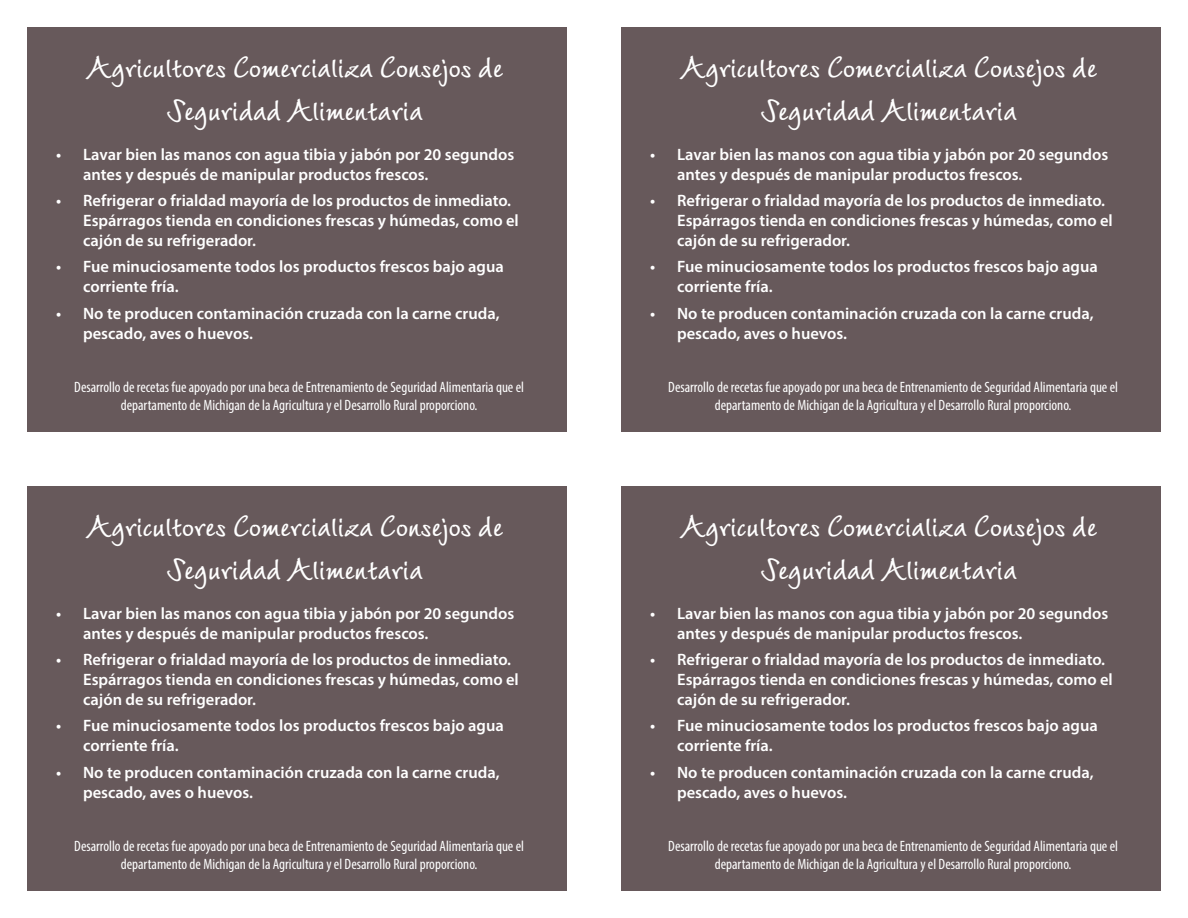
<style>
.page{position:relative;width:1188px;height:918px;background:#fff}
.page>*{position:absolute;margin:0;border:0;box-sizing:border-box;transform-origin:0 0}
.t1{font:700 36px/43.2px "LT Wiesbaden Swing";color:#fff;text-align:center}
.t2{font:600 16.5px/19.8px "Myriad Pro";color:#fff}
.t3{font:condensed 15px/18px "Myriad Pro";color:#fff;text-align:center}
</style>
<div class="page">
<div style="left:27px;top:27px;width:540px;height:405px;background:#67595b"></div>
<div style="left:621px;top:27px;width:540px;height:405px;background:#67595b"></div>
<div style="left:27px;top:486px;width:540px;height:405px;background:#67595b"></div>
<div style="left:621px;top:486px;width:540px;height:405px;background:#67595b"></div>
<p class="t1" style="left:87px;top:44px;width:417px">Agricultores Comercializa Consejos de<br>Seguridad Alimentaria</p>
<p class="t2" style="left:83px;top:144px;width:433px;text-indent:-27px">• Lavar bien las manos con agua tibia y jabón por 20 segundos antes y después de manipular productos frescos.</p>
<p class="t2" style="left:83px;top:190px;width:437px;text-indent:-27px">• Refrigerar o frialdad mayoría de los productos de inmediato.<br>Espárragos tienda en condiciones frescas y húmedas, como el cajón de su refrigerador.</p>
<p class="t2" style="left:83px;top:257px;width:422px;text-indent:-27px">• Fue minuciosamente todos los productos frescos bajo agua corriente fría.</p>
<p class="t2" style="left:83px;top:303px;width:418px;text-indent:-27px">• No te producen contaminación cruzada con la carne cruda, pescado, aves o huevos.</p>
<p class="t3" style="left:74px;top:378px;width:451px">Desarrollo de recetas fue apoyado por una beca de Entrenamiento de Seguridad Alimentaria que el departamento de Michigan de la Agricultura y el Desarrollo Rural proporciono.</p>
<p class="t1" style="left:87px;top:503px;width:417px">Agricultores Comercializa Consejos de<br>Seguridad Alimentaria</p>
<p class="t2" style="left:83px;top:603px;width:433px;text-indent:-27px">• Lavar bien las manos con agua tibia y jabón por 20 segundos antes y después de manipular productos frescos.</p>
<p class="t2" style="left:83px;top:649px;width:437px;text-indent:-27px">• Refrigerar o frialdad mayoría de los productos de inmediato.<br>Espárragos tienda en condiciones frescas y húmedas, como el cajón de su refrigerador.</p>
<p class="t2" style="left:83px;top:716px;width:422px;text-indent:-27px">• Fue minuciosamente todos los productos frescos bajo agua corriente fría.</p>
<p class="t2" style="left:83px;top:762px;width:418px;text-indent:-27px">• No te producen contaminación cruzada con la carne cruda, pescado, aves o huevos.</p>
<p class="t3" style="left:74px;top:837px;width:451px">Desarrollo de recetas fue apoyado por una beca de Entrenamiento de Seguridad Alimentaria que el departamento de Michigan de la Agricultura y el Desarrollo Rural proporciono.</p>
<p class="t1" style="left:681px;top:44px;width:417px">Agricultores Comercializa Consejos de<br>Seguridad Alimentaria</p>
<p class="t2" style="left:677px;top:144px;width:433px;text-indent:-27px">• Lavar bien las manos con agua tibia y jabón por 20 segundos antes y después de manipular productos frescos.</p>
<p class="t2" style="left:677px;top:190px;width:437px;text-indent:-27px">• Refrigerar o frialdad mayoría de los productos de inmediato.<br>Espárragos tienda en condiciones frescas y húmedas, como el cajón de su refrigerador.</p>
<p class="t2" style="left:677px;top:257px;width:422px;text-indent:-27px">• Fue minuciosamente todos los productos frescos bajo agua corriente fría.</p>
<p class="t2" style="left:677px;top:303px;width:418px;text-indent:-27px">• No te producen contaminación cruzada con la carne cruda, pescado, aves o huevos.</p>
<p class="t3" style="left:668px;top:378px;width:451px">Desarrollo de recetas fue apoyado por una beca de Entrenamiento de Seguridad Alimentaria que el departamento de Michigan de la Agricultura y el Desarrollo Rural proporciono.</p>
<p class="t1" style="left:681px;top:503px;width:417px">Agricultores Comercializa Consejos de<br>Seguridad Alimentaria</p>
<p class="t2" style="left:677px;top:603px;width:433px;text-indent:-27px">• Lavar bien las manos con agua tibia y jabón por 20 segundos antes y después de manipular productos frescos.</p>
<p class="t2" style="left:677px;top:649px;width:437px;text-indent:-27px">• Refrigerar o frialdad mayoría de los productos de inmediato.<br>Espárragos tienda en condiciones frescas y húmedas, como el cajón de su refrigerador.</p>
<p class="t2" style="left:677px;top:716px;width:422px;text-indent:-27px">• Fue minuciosamente todos los productos frescos bajo agua corriente fría.</p>
<p class="t2" style="left:677px;top:762px;width:418px;text-indent:-27px">• No te producen contaminación cruzada con la carne cruda, pescado, aves o huevos.</p>
<p class="t3" style="left:668px;top:837px;width:451px">Desarrollo de recetas fue apoyado por una beca de Entrenamiento de Seguridad Alimentaria que el departamento de Michigan de la Agricultura y el Desarrollo Rural proporciono.</p>
</div>
